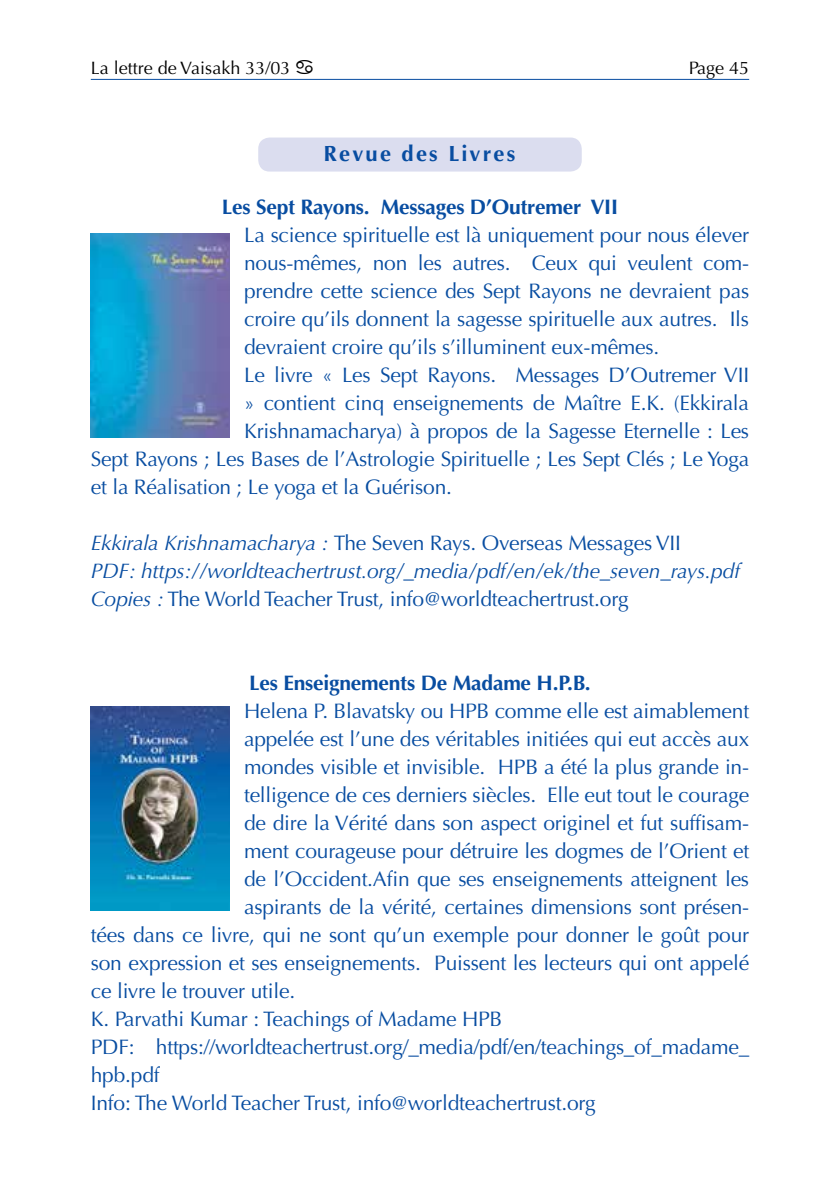
<style>
.page{position:relative;width:840px;height:1191px;background:#fff}
.page>*{position:absolute;margin:0;border:0;box-sizing:border-box;transform-origin:0 0}
.t1{font:700 22px "Optima";letter-spacing:.1em;color:#084da1}
.t2{font:21px "Optima";letter-spacing:-.01em;color:#084da1}
.t3{font:italic 21px/28px "Optima";letter-spacing:-.01em;color:#084da1}
.t4{font:700 21px "Optima";letter-spacing:-.01em;color:#084da1}
.t5{font:18px "Optima";color:#000}
.s1{font-family:"Glyphs"}
.s2{font-style:normal}
</style>
<div class="page">
<hr style="left:91px;top:79px;width:657px;height:1px;background:#084da1">
<div style="left:258px;top:137px;width:323px;height:34px;background:#dbddef;border-radius:11px"></div>
<img style="left:91px;top:234px;width:139px;height:203px">
<img style="left:91px;top:706px;width:139px;height:204px">
<p class="t5" style="left:91px;top:57px;width:224px">La lettre de Vaisakh 33/03 <span class="s1">4</span></p>
<p class="t5" style="left:688px;top:57px;width:62px">Page 45</p>
<p class="t1" style="left:323px;top:140px;width:193px">Revue des Livres</p>
<p class="t4" style="left:222px;top:194px;width:397px">Les Sept Rayons. Messages D’Outremer VII</p>
<p class="t2" style="left:244px;top:222px;width:506px">La science spirituelle est là uniquement pour nous élever</p>
<p class="t2" style="left:244px;top:250px;width:506px">nous-mêmes, non les autres. Ceux qui veulent com-</p>
<p class="t2" style="left:244px;top:278px;width:506px">prendre cette science des Sept Rayons ne devraient pas</p>
<p class="t2" style="left:244px;top:306px;width:506px">croire qu’ils donnent la sagesse spirituelle aux autres. Ils</p>
<p class="t2" style="left:244px;top:334px;width:416px">devraient croire qu’ils s’illuminent eux-mêmes.</p>
<p class="t2" style="left:244px;top:362px;width:506px">Le livre « Les Sept Rayons. Messages D’Outremer VII</p>
<p class="t2" style="left:244px;top:390px;width:506px">» contient cinq enseignements de Maître E.K. (Ekkirala</p>
<p class="t2" style="left:244px;top:418px;width:506px">Krishnamacharya) à propos de la Sagesse Eternelle : Les</p>
<p class="t2" style="left:91px;top:446px;width:659px">Sept Rayons ; Les Bases de l’Astrologie Spirituelle ; Les Sept Clés ; Le Yoga</p>
<p class="t2" style="left:91px;top:474px;width:362px">et la Réalisation ; Le yoga et la Guérison.</p>
<p class="t3" style="left:91px;top:529px;width:650px">Ekkirala Krishnamacharya : <span class="s2">The Seven Rays. Overseas Messages VII<br></span>PDF: https://worldteachertrust.org/_media/pdf/en/ek/the_seven_rays.pdf<br>Copies : <span class="s2">The World Teacher Trust, info@worldteachertrust.org</span></p>
<p class="t4" style="left:249px;top:670px;width:343px">Les Enseignements De Madame H.P.B.</p>
<p class="t2" style="left:244px;top:698px;width:506px">Helena P. Blavatsky ou HPB comme elle est aimablement</p>
<p class="t2" style="left:244px;top:726px;width:506px">appelée est l’une des véritables initiées qui eut accès aux</p>
<p class="t2" style="left:244px;top:754px;width:506px">mondes visible et invisible. HPB a été la plus grande in-</p>
<p class="t2" style="left:244px;top:782px;width:506px">telligence de ces derniers siècles. Elle eut tout le courage</p>
<p class="t2" style="left:244px;top:810px;width:506px">de dire la Vérité dans son aspect originel et fut suffisam-</p>
<p class="t2" style="left:244px;top:838px;width:506px">ment courageuse pour détruire les dogmes de l’Orient et</p>
<p class="t2" style="left:244px;top:866px;width:506px">de l’Occident.Afin que ses enseignements atteignent les</p>
<p class="t2" style="left:244px;top:894px;width:506px">aspirants de la vérité, certaines dimensions sont présen-</p>
<p class="t2" style="left:91px;top:922px;width:659px">tées dans ce livre, qui ne sont qu’un exemple pour donner le goût pour</p>
<p class="t2" style="left:91px;top:950px;width:659px">son expression et ses enseignements. Puissent les lecteurs qui ont appelé</p>
<p class="t2" style="left:91px;top:978px;width:206px">ce livre le trouver utile.</p>
<p class="t2" style="left:91px;top:1006px;width:413px">K. Parvathi Kumar : Teachings of Madame HPB</p>
<p class="t2" style="left:91px;top:1034px;width:659px">PDF: https://worldteachertrust.org/_media/pdf/en/teachings_of_madame_</p>
<p class="t2" style="left:91px;top:1062px;width:70px">hpb.pdf</p>
<p class="t2" style="left:91px;top:1090px;width:506px">Info: The World Teacher Trust, info@worldteachertrust.org</p>
</div>
